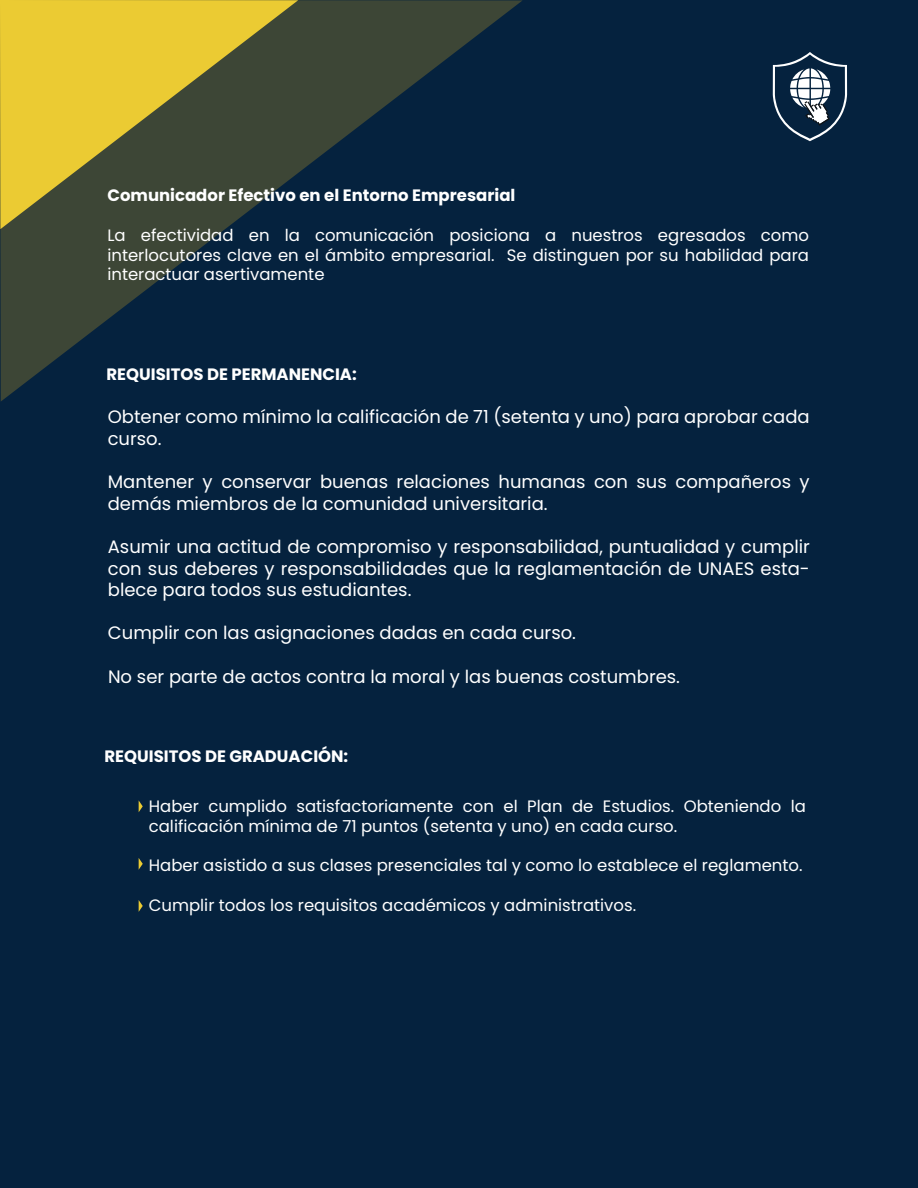
<style>
.page{position:relative;width:918px;height:1188px;background:#05223e}
.page>*{position:absolute;margin:0;border:0;box-sizing:border-box;transform-origin:0 0}
.t1{font:18px/21.6px "Poppins";color:#fff}
.t2{font:16.5px/19.8px "Poppins";color:#fff;text-align:justify}
.t3{font:700 16.5px "Poppins";color:#fff}
</style>
<div class="page">
<svg style="left:773px;top:52px;width:74px;height:89px"></svg>
<svg style="left:0;top:0;width:522px;height:401px"></svg>
<svg style="left:0;top:0;width:298px;height:229px;background:#928734"></svg>
<svg style="left:139px;top:801px;width:4px;height:11px"></svg>
<svg style="left:139px;top:900px;width:4px;height:11px"></svg>
<svg style="left:139px;top:858px;width:4px;height:11px"></svg>
<p class="t3" style="left:107px;top:186px;width:410px">Comunicador Efectivo en el Entorno Empresarial</p>
<p class="t2" style="left:107px;top:225px;width:703px">La efectividad en la comunicación posiciona a nuestros egresados como interlocutores clave en el ámbito empresarial. Se distinguen por su habilidad para interactuar asertivamente</p>
<p class="t3" style="left:106px;top:364px;width:252px">REQUISITOS DE PERMANENCIA:</p>
<p class="t1" style="left:108px;top:406px;width:704px">Obtener como mínimo la calificación de 71 (setenta y uno) para aprobar cada curso.</p>
<p class="t1" style="left:108px;top:471px;width:703px">Mantener y conservar buenas relaciones humanas con sus compañeros y demás miembros de la comunidad universitaria.</p>
<p class="t1" style="left:108px;top:536px;width:704px;text-align:justify">Asumir una actitud de compromiso y responsabilidad, puntualidad y cumplir con sus deberes y responsabilidades que la reglamentación de UNAES esta&shy;blece para todos sus estudiantes.</p>
<p class="t1" style="left:108px;top:622px;width:470px">Cumplir con las asignaciones dadas en cada curso.</p>
<p class="t1" style="left:108px;top:666px;width:574px">No ser parte de actos contra la moral y las buenas costumbres.</p>
<p class="t3" style="left:105px;top:747px;width:245px">REQUISITOS DE GRADUACIÓN:</p>
<p class="t2" style="left:149px;top:796px;width:659px">Haber cumplido satisfactoriamente con el Plan de Estudios. Obteniendo la calificación mínima de 71 puntos (setenta y uno) en cada curso.</p>
<p class="t2" style="left:149px;top:856px;width:655px">Haber asistido a sus clases presenciales tal y como lo establece el reglamento.</p>
<p class="t2" style="left:149px;top:895px;width:489px">Cumplir todos los requisitos académicos y administrativos.</p>
</div>
